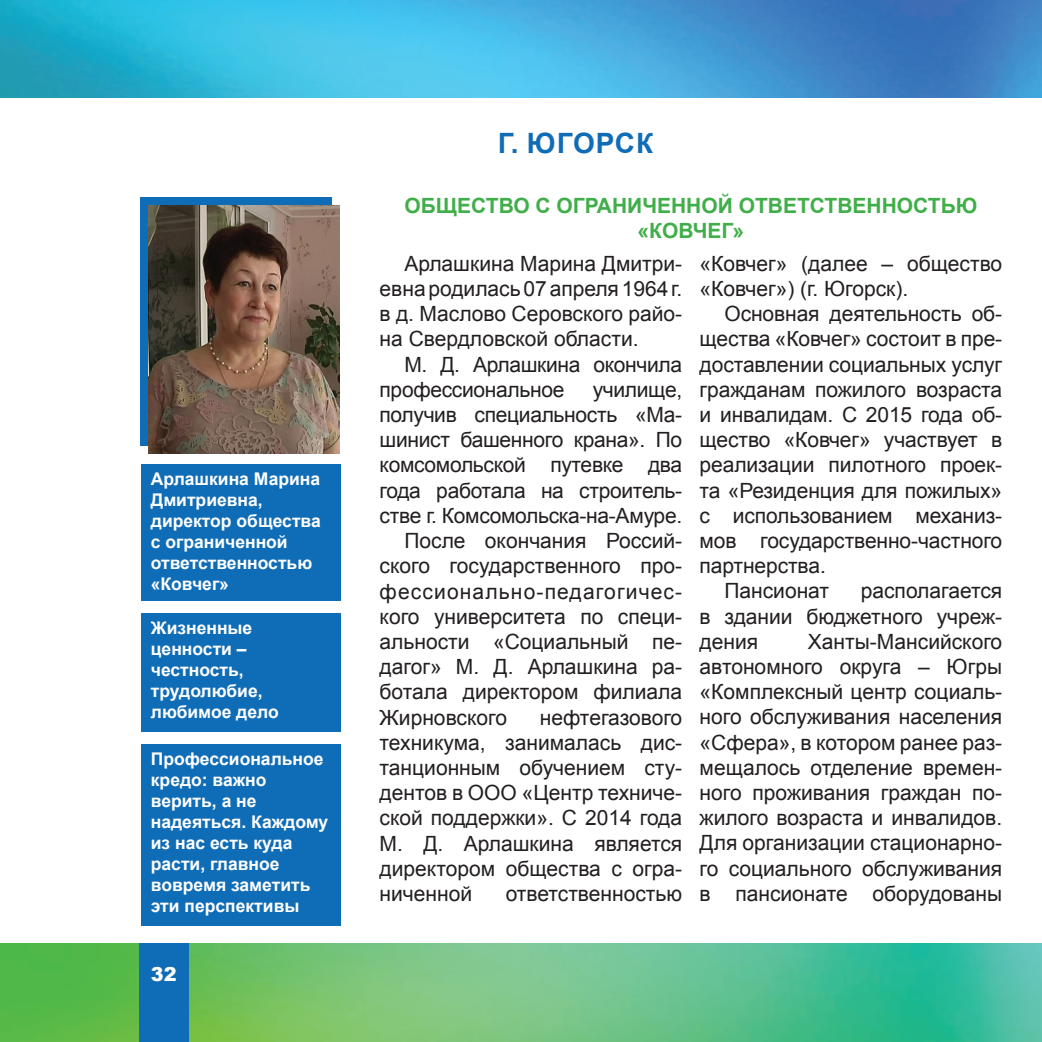
<style>
.page{position:relative;width:1042px;height:1042px;background:#fff}
.page>*{position:absolute;margin:0;border:0;box-sizing:border-box;transform-origin:0 0}
.t1{font:700 28px "Arial";letter-spacing:.035em;color:#0f6cb6}
.t2{font:21px/25.2px "Arial";letter-spacing:-.005em;color:#231f20;text-align:justify}
.t3{font:700 21px/25.2px "Arial";color:#40ae49;text-align:center}
.t4{font:21px "Arial";letter-spacing:.055em;color:#231f20}
.t5{font:900 19.25px "Arial";color:#fff}
.t6{font:700 17.5px/21px "Arial";color:#fff}
</style>
<div class="page">
<img style="left:0;top:0;width:1042px;height:1042px">
<div style="left:139px;top:943px;width:49px;height:99px;background:#0f6cb6"></div>
<div style="left:0;top:99px;width:1042px;height:844px;background:#fff"></div>
<div style="left:141px;top:464px;width:200px;height:137px;background:#0f6cb6"></div>
<div style="left:141px;top:614px;width:200px;height:118px;background:#0f6cb6"></div>
<div style="left:141px;top:744px;width:200px;height:181px;background:#0f6cb6"></div>
<div style="left:140px;top:197px;width:191px;height:248px;background:#0f6cb6"></div>
<img style="left:148px;top:206px;width:192px;height:247px">
<p class="t6" style="left:151px;top:468px;width:171px">Арлашкина Марина<br>Дмитриевна, директор общества с ограниченной ответственностью «Ковчег»</p>
<p class="t6" style="left:151px;top:617px;width:129px">Жизненные ценности – честность, трудолюбие, любимое дело</p>
<p class="t6" style="left:151px;top:748px;width:179px">Профессиональное кредо: важно верить, а не надеяться. Каждому из нас есть куда расти, главное вовремя заметить эти перспективы</p>
<p class="t5" style="left:151px;top:960px;width:27px">32</p>
<h1 class="t1" style="left:498px;top:124px;width:157px">Г. ЮГОРСК</h1>
<p class="t3" style="left:404px;top:193px;width:574px">ОБЩЕСТВО С ОГРАНИЧЕННОЙ ОТВЕТСТВЕННОСТЬЮ «КОВЧЕГ»</p>
<p class="t2" style="left:379px;top:251px;width:304px;text-indent:25px">Арлашкина Марина Дмитри&shy;евна родилась 07 апреля 1964 г. в д. Маслово Серовского райо&shy;на Свердловской области.</p>
<p class="t2" style="left:379px;top:351px;width:304px;text-indent:25px">М. Д. Арлашкина окончила профессиональное</p>
<p class="t2" style="left:593px;top:377px;width:91px">училище,</p>
<p class="t2" style="left:379px;top:402px;width:304px">получив специальность «Ма-</p>
<p class="t2" style="left:379px;top:427px;width:304px">шинист башенного крана». По</p>
<p class="t2" style="left:379px;top:452px;width:304px">комсомольской путевке два</p>
<p class="t2" style="left:379px;top:477px;width:304px">года работала на строитель-</p>
<p class="t2" style="left:379px;top:503px;width:304px">стве г. Комсомольска-на-Амуре.</p>
<p class="t2" style="left:404px;top:528px;width:279px">После окончания Россий-</p>
<p class="t2" style="left:379px;top:553px;width:304px">ского государственного про-</p>
<p class="t4" style="left:379px;top:577px;width:304px">фессионально-педагогичес-</p>
<p class="t2" style="left:379px;top:603px;width:304px">кого университета по специ-</p>
<p class="t2" style="left:379px;top:629px;width:304px">альности «Социальный пе-</p>
<p class="t2" style="left:379px;top:654px;width:304px">дагог» М. Д. Арлашкина ра-</p>
<p class="t2" style="left:379px;top:679px;width:304px">ботала директором филиала</p>
<p class="t2" style="left:379px;top:704px;width:129px">Жирновского</p>
<p class="t2" style="left:379px;top:704px;width:304px;text-indent:160px">нефтегазового техникума, занималась дис&shy;танционным обучением сту&shy;дентов в ООО «Центр техниче&shy;ской поддержки». С 2014 года М. Д. Арлашкина является директором общества с огра&shy;ниченной</p>
<p class="t2" style="left:506px;top:881px;width:178px">ответственностью</p>
<p class="t2" style="left:699px;top:251px;width:304px">«Ковчег» (далее – общество «Ковчег») (г. Югорск).</p>
<p class="t2" style="left:724px;top:301px;width:279px">Основная деятельность об-</p>
<p class="t2" style="left:699px;top:326px;width:304px">щества «Ковчег» состоит в пре-</p>
<p class="t2" style="left:699px;top:351px;width:304px">доставлении социальных услуг</p>
<p class="t2" style="left:699px;top:377px;width:304px">гражданам пожилого возраста</p>
<p class="t2" style="left:699px;top:402px;width:304px">и инвалидам. С 2015 года об-</p>
<p class="t2" style="left:699px;top:427px;width:304px">щество «Ковчег» участвует в</p>
<p class="t2" style="left:699px;top:452px;width:304px">реализации пилотного проек-</p>
<p class="t2" style="left:699px;top:477px;width:304px">та «Резиденция для пожилых»</p>
<p class="t2" style="left:699px;top:503px;width:304px">с использованием механиз-</p>
<p class="t2" style="left:699px;top:528px;width:304px">мов государственно-частного</p>
<p class="t2" style="left:699px;top:553px;width:128px">партнерства.</p>
<p class="t2" style="left:724px;top:578px;width:106px">Пансионат</p>
<p class="t2" style="left:699px;top:578px;width:304px;text-indent:161px">располагается в здании бюджетного учреж&shy;дения</p>
<p class="t2" style="left:699px;top:629px;width:304px;text-indent:108px">Ханты-Мансийского автономного округа – Югры «Комплексный центр социаль&shy;ного обслуживания населения «Сфера», в котором ранее раз&shy;мещалось отделение времен&shy;ного проживания граждан по&shy;жилого возраста и инвалидов.<br>Для организации стационарно&shy;го социального обслуживания в пансионате оборудованы</p>
</div>
